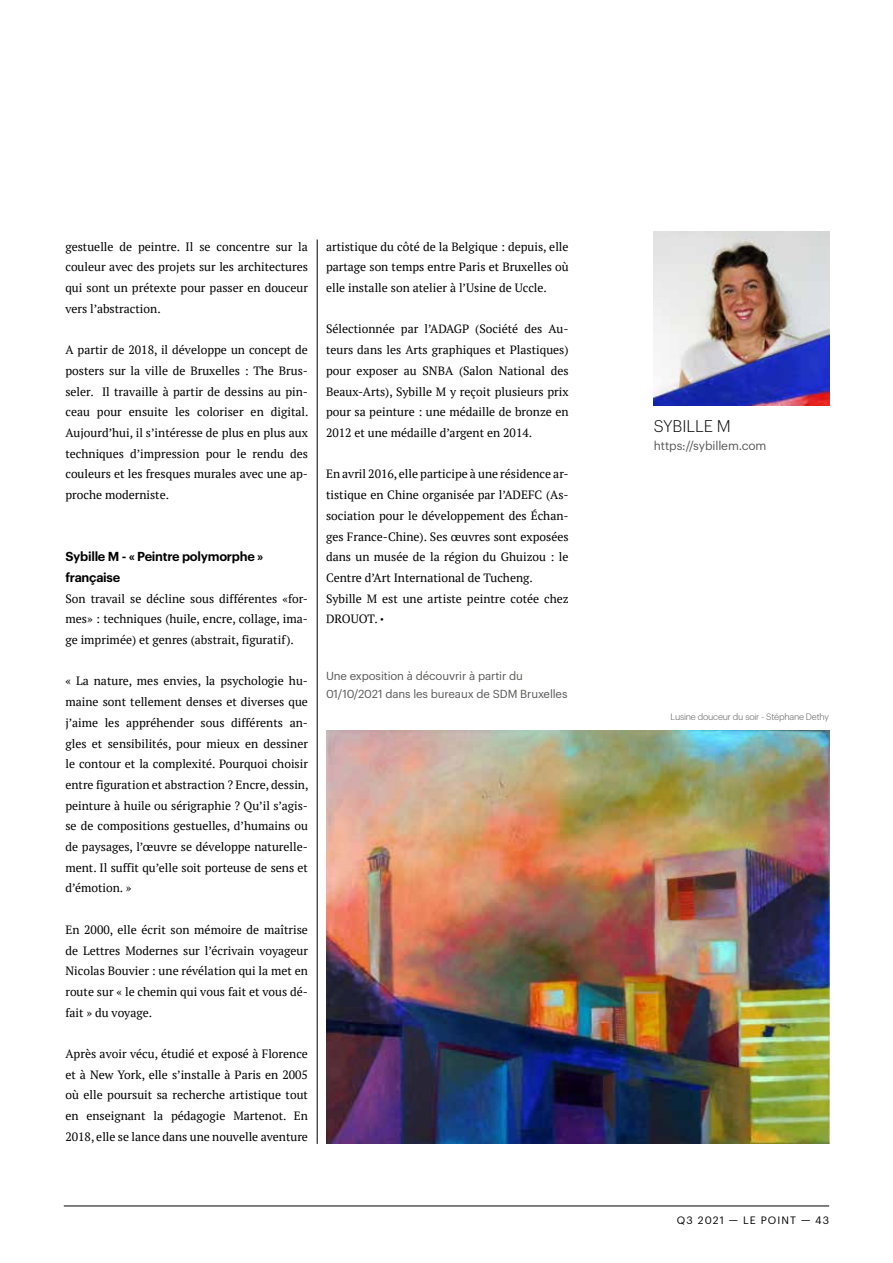
<style>
.page{position:relative;width:893px;height:1263px;background:#fff}
.page>*{position:absolute;margin:0;border:0;box-sizing:border-box;transform-origin:0 0}
.t1{font:300 16.5px "Graphik";letter-spacing:-.005em;color:#000}
.t2{font:600 12.75px/20.7px "Graphik";letter-spacing:-.02em;color:#000}
.t3{font:12px/20.7px "PT Serif";color:#000;text-align:justify}
.t4{font:12px "Graphik";letter-spacing:-.01em;color:#575756}
.t5{font:11.4px/18px "Graphik";letter-spacing:-.01em;color:#575756}
.t6{font:10.5px "Graphik";letter-spacing:.105em;color:#000}
.t7{font:300 9px "Graphik";letter-spacing:-.02em;color:#575756}
.s1{font-family:"Graphik";font-weight:300}
</style>
<div class="page">
<hr style="left:64px;top:1206px;width:765px;height:1px;background:#000">
<img style="left:326px;top:731px;width:503px;height:413px">
<hr style="left:317px;top:240px;width:1px;height:904px;background:#000">
<img style="left:654px;top:231px;width:175px;height:175px">
<p class="t3" style="left:65px;top:236px;width:244px">gestuelle de peintre. Il se concentre sur la couleur avec des projets sur les architectures qui sont un prétexte pour passer en douceur vers l’abstraction.</p>
<p class="t3" style="left:65px;top:339px;width:245px">A partir de 2018, il développe un concept de posters sur la ville de Bruxelles : The Brus&shy;seler. Il travaille à partir de dessins au pin&shy;ceau pour ensuite les coloriser en digital.<br>Aujourd’hui, il s’intéresse de plus en plus aux techniques d’impression pour le rendu des couleurs et les fresques murales avec une ap&shy;proche moderniste.</p>
<p class="t2" style="left:65px;top:545px;width:199px">Sybille M - « Peintre polymorphe » française</p>
<p class="t3" style="left:65px;top:588px;width:244px">Son travail se décline sous différentes «for&shy;mes» : techniques (huile, encre, collage, ima&shy;ge imprimée) et genres (abstrait, figuratif).</p>
<p class="t3" style="left:65px;top:671px;width:245px">« La nature, mes envies, la psychologie hu&shy;maine sont tellement denses et diverses que j’aime les appréhender sous différents an&shy;gles et sensibilités, pour mieux en dessiner le contour et la complexité. Pourquoi choisir entre figuration et abstraction ? Encre, dessin, peinture à huile ou sérigraphie ? Qu’il s’agis&shy;se de compositions gestuelles, d’humains ou de paysages, l’œuvre se développe naturelle&shy;ment. Il suffit qu’elle soit porteuse de sens et d’émotion. »</p>
<p class="t3" style="left:65px;top:919px;width:244px">En 2000, elle écrit son mémoire de maîtrise de Lettres Modernes sur l’écrivain voyageur Nicolas Bouvier : une révélation qui la met en route sur « le chemin qui vous fait et vous dé&shy;fait » du voyage.</p>
<p class="t3" style="left:65px;top:1043px;width:244px">Après avoir vécu, étudié et exposé à Florence et à New York, elle s’installe à Paris en 2005 où elle poursuit sa recherche artistique tout en enseignant la pédagogie Martenot. En 2018, elle se lance dans une nouvelle aventure</p>
<p class="t3" style="left:326px;top:236px;width:244px">artistique du côté de la Belgique : depuis, elle partage son temps entre Paris et Bruxelles où elle installe son atelier à l’Usine de Uccle.</p>
<p class="t3" style="left:326px;top:319px;width:244px">Sélectionnée par l’ADAGP (Société des Au&shy;teurs dans les Arts graphiques et Plastiques) pour exposer au SNBA (Salon National des Beaux-Arts), Sybille M y reçoit plusieurs prix pour sa peinture : une médaille de bronze en 2012 et une médaille d’argent en 2014.</p>
<p class="t3" style="left:326px;top:464px;width:244px;text-align:left">En avril 2016, elle participe à une résidence ar&shy;tistique en Chine organisée par l’ADEFC (As&shy;sociation pour le développement des Échan&shy;ges France-Chine). Ses œuvres sont exposées dans un musée de la région du Ghuizou : le Centre d’Art International de Tucheng.<br>Sybille M est une artiste peintre cotée chez DROUOT. <span class="s1">•</span></p>
<p class="t5" style="left:326px;top:666px;width:243px">Une exposition à découvrir à partir du<br>01/10/2021 dans les bureaux de SDM Bruxelles</p>
<h1 class="t1" style="left:654px;top:414px;width:78px">SYBILLE M</h1>
<p class="t4" style="left:654px;top:437px;width:114px">https://sybillem.com</p>
<p class="t7" style="left:671px;top:710px;width:160px">Lusine douceur du soir - Stéphane Dethy</p>
<p class="t6" style="left:677px;top:1212px;width:154px">Q3 2021 — LE POINT — 43</p>
</div>
